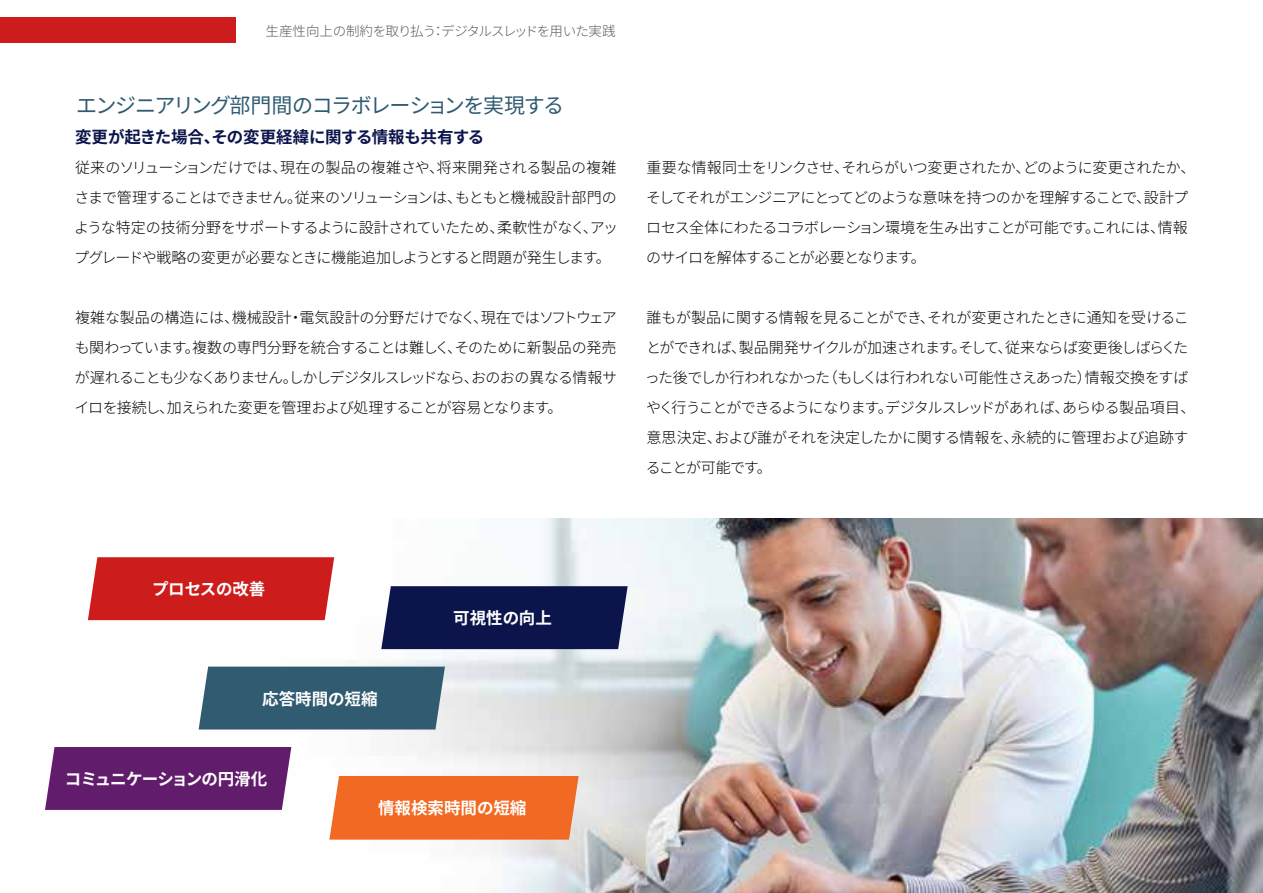
<style>
.page{position:relative;width:1263px;height:893px;background:#fff}
.page>*{position:absolute;margin:0;border:0;box-sizing:border-box;transform-origin:0 0}
.t1{font:21px "Source Han Sans JP";letter-spacing:-.07em;color:#305b71}
.t2{font:700 16.5px "Source Han Sans JP";color:#fff}
.t3{font:700 16.5px "Source Han Sans JP";letter-spacing:-.015em;color:#0b144b}
.t4{font:700 16.5px "Source Han Sans JP";letter-spacing:-.045em;color:#fff}
.t5{font:300 15px/30px "Source Han Sans JP";letter-spacing:-.045em;color:#000;text-align:justify}
.t6{font:300 13.5px "Source Han Sans JP";letter-spacing:-.06em;color:#5a5a5a}
</style>
<div class="page">
<img style="left:88px;top:518px;width:1175px;height:375px">
<div style="left:87px;top:557px;width:248px;height:63px;background:#cc1c1c"></div>
<div style="left:381px;top:586px;width:247px;height:63px;background:#0b144b"></div>
<div style="left:198px;top:667px;width:247px;height:62px;background:#305b71"></div>
<div style="left:329px;top:776px;width:250px;height:64px;background:#f26923"></div>
<div style="left:45px;top:747px;width:247px;height:63px;background:#621c6c"></div>
<div style="left:0;top:18px;width:235px;height:25px;background:#cc1c1c"></div>
<p class="t6" style="left:265px;top:23px;width:352px">生産性向上の制約を取り払う：デジタルスレッドを用いた実践</p>
<h1 class="t1" style="left:76px;top:93px;width:490px">エンジニアリング部門間のコラボレーションを実現する</h1>
<p class="t3" style="left:75px;top:127px;width:411px">変更が起きた場合、その変更経緯に関する情報も共有する</p>
<p class="t5" style="left:74px;top:152px;width:545px">従来のソリューションだけでは、現在の製品の複雑さや、将来開発される製品の複雑さまで管理することはできません。従来のソリューションは、もともと機械設計部門のような特定の技術分野をサポートするように設計されていたため、柔軟性がなく、アップグレードや戦略の変更が必要なときに機能追加しようとすると問題が発生します。</p>
<p class="t5" style="left:74px;top:302px;width:544px">複雑な製品の構造には、機械設計・電気設計の分野だけでなく、現在ではソフトウェアも関わっています。複数の専門分野を統合することは難しく、そのために新製品の発売が遅れることも少なくありません。しかしデジタルスレッドなら、おのおの異なる情報サイロを接続し、加えられた変更を管理および処理することが容易となります。</p>
<p class="t5" style="left:646px;top:152px;width:551px;text-align:left">重要な情報同士をリンクさせ、それらがいつ変更されたか、どのように変更されたか、そしてそれがエンジニアにとってどのような意味を持つのかを理解することで、設計プロセス全体にわたるコラボレーション環境を生み出すことが可能です。これには、情報のサイロを解体することが必要となります。</p>
<p class="t5" style="left:645px;top:302px;width:552px;text-align:left">誰もが製品に関する情報を見ることができ、それが変更されたときに通知を受けることができれば、製品開発サイクルが加速されます。そして、従来ならば変更後しばらくたった後でしか行われなかった（もしくは行われない可能性さえあった）情報交換をすばやく行うことができるようになります。デジタルスレッドがあれば、あらゆる製品項目、意思決定、および誰がそれを決定したかに関する情報を、永続的に管理および追跡することが可能です。</p>
<p class="t2" style="left:152px;top:580px;width:115px">プロセスの改善</p>
<p class="t2" style="left:262px;top:689px;width:117px">応答時間の短縮</p>
<p class="t4" style="left:65px;top:770px;width:204px">コミュニケーションの円滑化</p>
<p class="t2" style="left:453px;top:609px;width:100px">可視性の向上</p>
<p class="t2" style="left:378px;top:799px;width:150px">情報検索時間の短縮</p>
</div>
